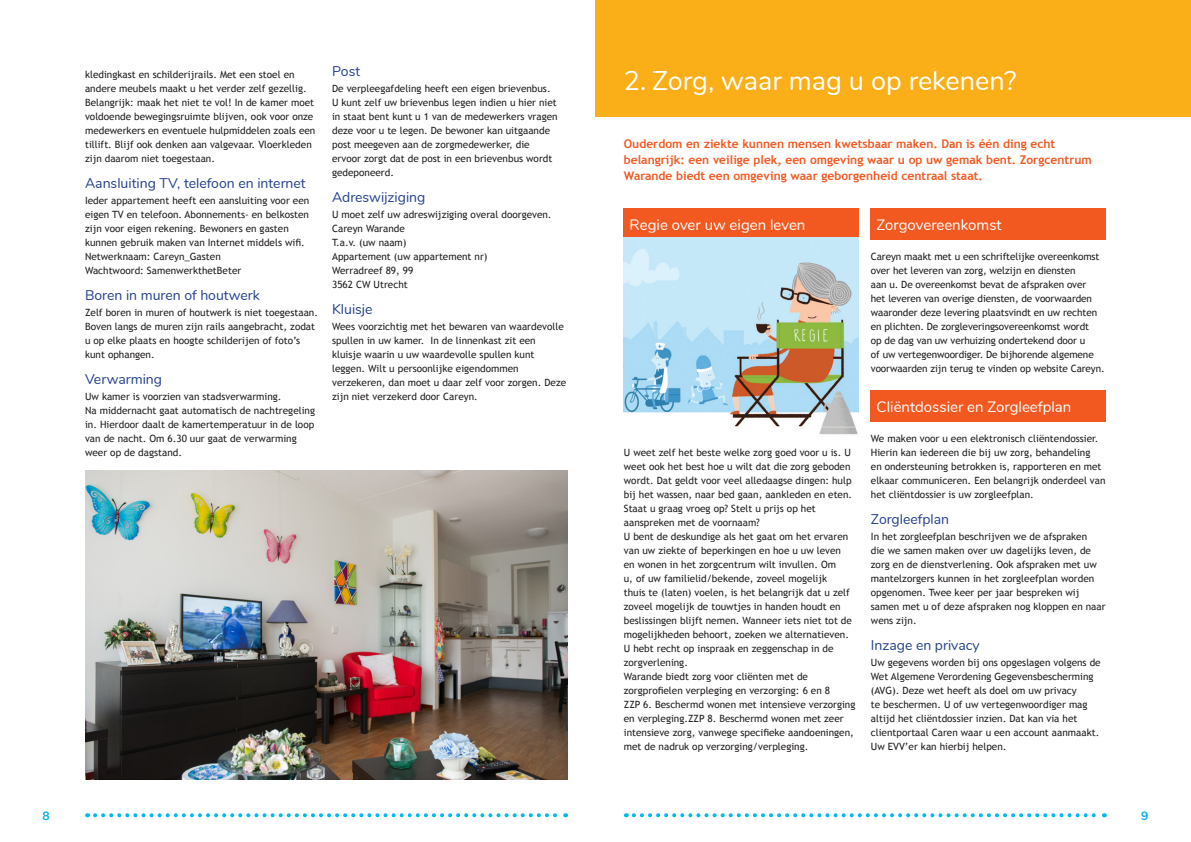
<style>
.page{position:relative;width:1191px;height:842px;background:#fff}
.page>*{position:absolute;margin:0;border:0;box-sizing:border-box;transform-origin:0 0}
.t1{font:27px "Nunito";color:#fff}
.Kopje_niveau_2{font:15px "Nunito";color:#fff}
.Kopje_niveau_3{font:14px "Nunito";color:#253f8e}
.Intro{font:700 12px/16px "Trebuchet MS";color:#f15921}
.t2{font:700 12px "Nunito";color:#00aeef}
.Brood{font:10px/14px "Trebuchet MS";color:#231f20}
</style>
<div class="page">
<svg style="left:634px;top:813px;width:471px;height:4px"></svg>
<svg style="left:95px;top:813px;width:471px;height:4px"></svg>
<div style="left:595px;top:0;width:596px;height:116px;background:#faaf18"></div>
<div style="left:624px;top:208px;width:235px;height:32px;background:#f15921"></div>
<img style="left:624px;top:238px;width:235px;height:197px">
<div style="left:871px;top:208px;width:235px;height:32px;background:#f15921"></div>
<div style="left:871px;top:390px;width:235px;height:32px;background:#f15921"></div>
<img style="left:85px;top:471px;width:482px;height:309px">
<p class="Brood" style="left:85px;top:68px;width:232px">kledingkast en schilderijrails. Met een stoel en andere meubels maakt u het verder zelf gezellig.<br>Belangrijk: maak het niet te vol! In de kamer moet voldoende bewegingsruimte blijven, ook voor onze medewerkers en eventuele hulpmiddelen zoals een tillift. Blijf ook denken aan valgevaar. Vloerkleden zijn daarom niet toegestaan.</p>
<p class="Kopje_niveau_3" style="left:85px;top:173px;width:222px">Aansluiting TV, telefoon en internet</p>
<p class="Brood" style="left:85px;top:194px;width:226px">Ieder appartement heeft een aansluiting voor een eigen TV en telefoon. Abonnements- en belkosten zijn voor eigen rekening. Bewoners en gasten kunnen gebruik maken van Internet middels wifi.</p>
<p class="Brood" style="left:85px;top:250px;width:137px">Netwerknaam: Careyn_Gasten</p>
<p class="Brood" style="left:85px;top:264px;width:158px">Wachtwoord: SamenwerkthetBeter</p>
<p class="Kopje_niveau_3" style="left:85px;top:285px;width:176px">Boren in muren of houtwerk</p>
<p class="Brood" style="left:85px;top:306px;width:234px">Zelf boren in muren of houtwerk is niet toegestaan.<br>Boven langs de muren zijn rails aangebracht, zodat u op elke plaats en hoogte schilderijen of foto’s kunt ophangen.</p>
<p class="Kopje_niveau_3" style="left:85px;top:369px;width:78px">Verwarming</p>
<p class="Brood" style="left:85px;top:390px;width:198px">Uw kamer is voorzien van stadsverwarming.</p>
<p class="Brood" style="left:85px;top:404px;width:231px">Na middernacht gaat automatisch de nachtregeling in. Hierdoor daalt de kamertemperatuur in de loop van de nacht. Om 6.30 uur gaat de verwarming weer op de dagstand.</p>
<p class="Kopje_niveau_3" style="left:332px;top:61px;width:29px">Post</p>
<p class="Brood" style="left:332px;top:82px;width:227px">De verpleegafdeling heeft een eigen brievenbus.<br>U kunt zelf uw brievenbus legen indien u hier niet in staat bent kunt u 1 van de medewerkers vragen deze voor u te legen. De bewoner kan uitgaande post meegeven aan de zorgmedewerker, die ervoor zorgt dat de post in een brievenbus wordt gedeponeerd.</p>
<p class="Kopje_niveau_3" style="left:332px;top:187px;width:95px">Adreswijziging</p>
<p class="Brood" style="left:332px;top:208px;width:221px">U moet zelf uw adreswijziging overal doorgeven.</p>
<p class="Brood" style="left:332px;top:222px;width:74px">Careyn Warande</p>
<p class="Brood" style="left:332px;top:236px;width:76px">T.a.v. (uw naam)</p>
<p class="Brood" style="left:332px;top:250px;width:157px">Appartement (uw appartement nr)</p>
<p class="Brood" style="left:332px;top:264px;width:83px">Werradreef 89, 99</p>
<p class="Brood" style="left:332px;top:278px;width:77px">3562 CW Utrecht</p>
<p class="Kopje_niveau_3" style="left:332px;top:299px;width:42px">Kluisje</p>
<p class="Brood" style="left:332px;top:320px;width:236px">Wees voorzichtig met het bewaren van waardevolle spullen in uw kamer. In de linnenkast zit een kluisje waarin u uw waardevolle spullen kunt leggen. Wilt u persoonlijke eigendommen verzekeren, dan moet u daar zelf voor zorgen. Deze zijn niet verzekerd door Careyn.</p>
<p class="t1" style="left:624px;top:61px;width:394px">2. Zorg, waar mag u op rekenen?</p>
<p class="Intro" style="left:624px;top:136px;width:469px">Ouderdom en ziekte kunnen mensen kwetsbaar maken. Dan is één ding echt belangrijk: een veilige plek, een omgeving waar u op uw gemak bent. Zorgcentrum<br>Warande biedt een omgeving waar geborgenheid centraal staat.</p>
<p class="Kopje_niveau_2" style="left:629px;top:214px;width:177px">Regie over uw eigen leven</p>
<p class="Kopje_niveau_2" style="left:876px;top:214px;width:126px">Zorgovereenkomst</p>
<p class="Brood" style="left:871px;top:250px;width:235px">Careyn maakt met u een schriftelijke overeenkomst over het leveren van zorg, welzijn en diensten<br>aan u. De overeenkomst bevat de afspraken over<br>het leveren van overige diensten, de voorwaarden waaronder deze levering plaatsvindt en uw rechten en plichten. De zorgleveringsovereenkomst wordt<br>op de dag van uw verhuizing ondertekend door u<br>of uw vertegenwoordiger. De bijhorende algemene voorwaarden zijn terug te vinden op website Careyn.</p>
<p class="Kopje_niveau_2" style="left:876px;top:396px;width:196px">Cliëntdossier en Zorgleefplan</p>
<p class="Brood" style="left:871px;top:432px;width:236px">We maken voor u een elektronisch cliëntendossier.<br>Hierin kan iedereen die bij uw zorg, behandeling<br>en ondersteuning betrokken is, rapporteren en met elkaar communiceren. Een belangrijk onderdeel van het cliëntdossier is uw zorgleefplan.</p>
<p class="Kopje_niveau_3" style="left:871px;top:509px;width:80px">Zorgleefplan</p>
<p class="Brood" style="left:871px;top:530px;width:236px">In het zorgleefplan beschrijven we de afspraken<br>die we samen maken over uw dagelijks leven, de zorg en de dienstverlening. Ook afspraken met uw mantelzorgers kunnen in het zorgleefplan worden opgenomen. Twee keer per jaar bespreken wij samen met u of deze afspraken nog kloppen en naar wens zijn.</p>
<p class="Kopje_niveau_3" style="left:871px;top:635px;width:110px">Inzage en privacy</p>
<p class="Brood" style="left:871px;top:656px;width:231px">Uw gegevens worden bij ons opgeslagen volgens de Wet Algemene Verordening Gegevensbescherming (AVG). Deze wet heeft als doel om uw privacy<br>te beschermen. U of uw vertegenwoordiger mag altijd het cliëntdossier inzien. Dat kan via het clientportaal Caren waar u een account aanmaakt.<br>Uw EVV’er kan hierbij helpen.</p>
<p class="Brood" style="left:624px;top:446px;width:230px">U weet zelf het beste welke zorg goed voor u is. U weet ook het best hoe u wilt dat die zorg geboden wordt. Dat geldt voor veel alledaagse dingen: hulp bij het wassen, naar bed gaan, aankleden en eten.<br>Staat u graag vroeg op? Stelt u prijs op het aanspreken met de voornaam?</p>
<p class="Brood" style="left:624px;top:530px;width:230px">U bent de deskundige als het gaat om het ervaren van uw ziekte of beperkingen en hoe u uw leven en wonen in het zorgcentrum wilt invullen. Om<br>u, of uw familielid/bekende, zoveel mogelijk<br>thuis te (laten) voelen, is het belangrijk dat u zelf zoveel mogelijk de touwtjes in handen houdt en beslissingen blijft nemen. Wanneer iets niet tot de mogelijkheden behoort, zoeken we alternatieven.<br>U hebt recht op inspraak en zeggenschap in de zorgverlening.</p>
<p class="Brood" style="left:624px;top:670px;width:208px">Warande biedt zorg voor cliënten met de zorgprofielen verpleging en verzorging: 6 en 8</p>
<p class="Brood" style="left:624px;top:698px;width:233px">ZZP 6. Beschermd wonen met intensieve verzorging en verpleging.ZZP 8. Beschermd wonen met zeer intensieve zorg, vanwege specifieke aandoeningen, met de nadruk op verzorging/verpleging.</p>
<p class="t2" style="left:43px;top:807px;width:9px">8</p>
<p class="t2" style="left:1141px;top:807px;width:9px">9</p>
</div>
